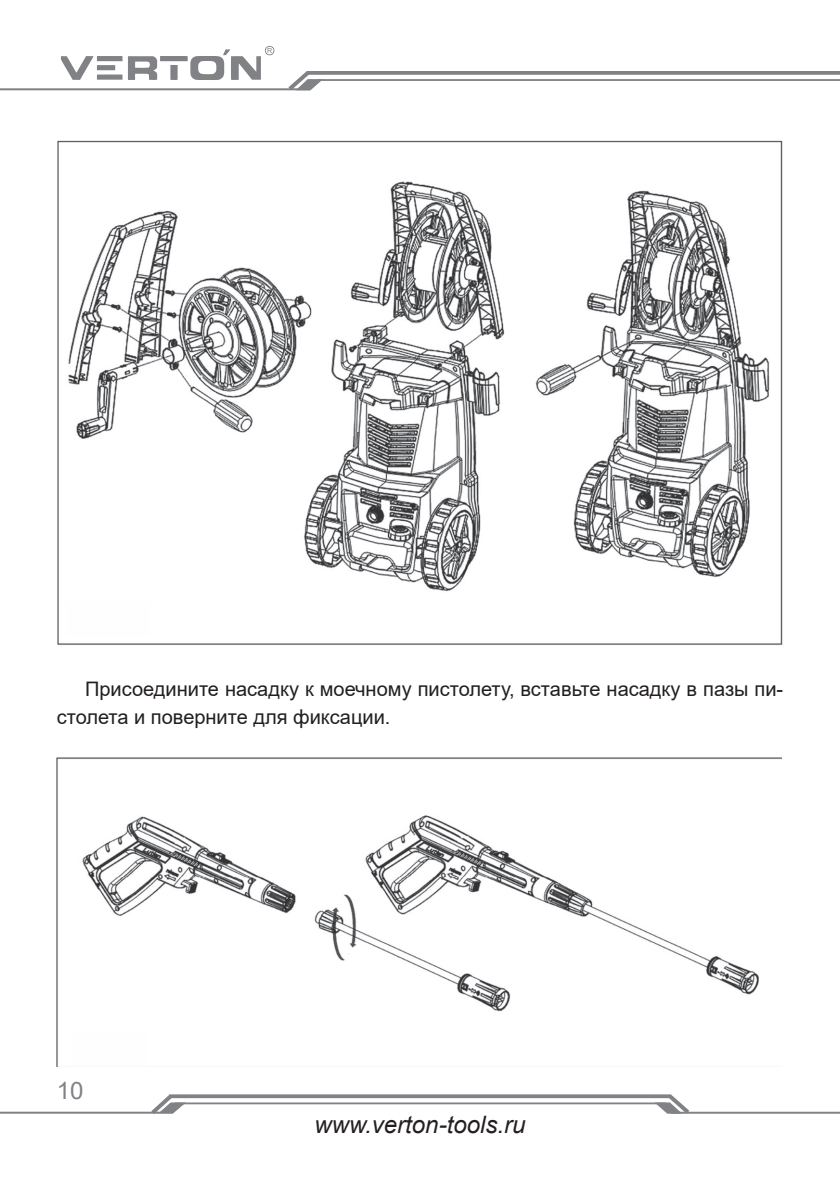
<style>
.page{position:relative;width:840px;height:1191px;background:#fff}
.page>*{position:absolute;margin:0;border:0;box-sizing:border-box;transform-origin:0 0}
.t1{font:italic 24px "Arial";color:#231f20}
.t2{font:24px "Arial";color:#808285}
.t3{font:20px/28px "Arial";color:#231f20}
</style>
<div class="page">
<svg style="left:323px;top:71px;width:516px;height:4px;background:#86888b"></svg>
<hr style="left:317px;top:79px;width:522px;height:2px;background:#808285">
<hr style="left:0;top:88px;width:310px;height:2px;background:#808285">
<svg style="left:284px;top:71px;width:39px;height:20px"></svg>
<hr style="left:670px;top:1111px;width:169px;height:2px;background:#808285">
<svg style="left:186px;top:1094px;width:468px;height:4px;background:#8c8e90"></svg>
<hr style="left:174px;top:1102px;width:491px;height:2px;background:#808285">
<hr style="left:0;top:1111px;width:173px;height:2px;background:#808285">
<svg style="left:147px;top:1094px;width:39px;height:20px"></svg>
<svg style="left:654px;top:1094px;width:39px;height:20px"></svg>
<svg style="left:61px;top:56px;width:61px;height:24px"></svg>
<svg style="left:128px;top:46px;width:146px;height:34px"></svg>
<img style="left:57px;top:140px;width:725px;height:505px">
<img style="left:56px;top:757px;width:724px;height:309px">
<p class="t3" style="left:57px;top:675px;width:727px;text-indent:28px">Присоедините насадку к моечному пистолету, вставьте насадку в пазы пи&shy;столета и поверните для фиксации.</p>
<p class="t2" style="left:57px;top:1073px;width:28px">10</p>
<p class="t1" style="left:314px;top:1108px;width:212px">www.verton-tools.ru</p>
</div>
